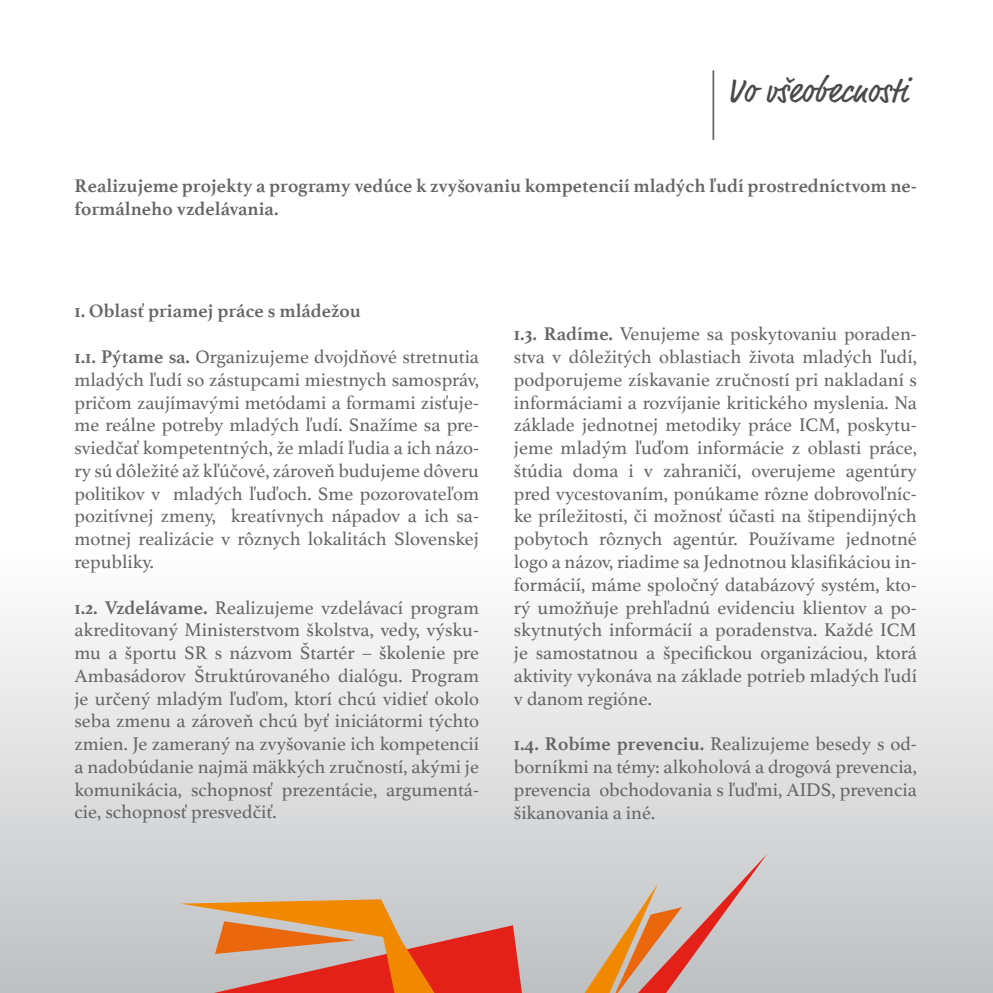
<style>
.page{position:relative;width:993px;height:993px;background:#fff}
.page>*{position:absolute;margin:0;border:0;box-sizing:border-box;transform-origin:0 0}
.t1{font:35px "Market";color:#4b4b4d}
.t2{font:19.25px/22.8px "Athelas";color:#646567;text-align:justify}
.t3{font:700 19.25px/22.8px "Athelas";color:#646567}
.s1{font-weight:700}
</style>
<div class="page">
<div style="left:0;top:546px;width:992px;height:446px;background:linear-gradient(to bottom,#fff,#bfc0c1)"></div>
<hr style="left:712px;top:70px;width:2px;height:70px;background:#646567">
<svg style="left:87px;top:820px;width:593px;height:172px;background:#cfd0d1"></svg>
<svg style="left:171px;top:899px;width:342px;height:93px;background:#d76f69"></svg>
<svg style="left:180px;top:829px;width:240px;height:163px;background:#d4ae96"></svg>
<svg style="left:513px;top:853px;width:302px;height:139px;background:#cdc8c9"></svg>
<svg style="left:550px;top:873px;width:274px;height:119px;background:#cbb8b0"></svg>
<h1 class="t1" style="left:726px;top:70px;width:182px">Vo všeobecnosti</h1>
<p class="t3" style="left:74px;top:174px;width:843px">Realizujeme projekty a programy vedúce k zvyšovaniu kompetencií mladých ľudí prostredníctvom ne&shy;formálneho vzdelávania.</p>
<p class="t3" style="left:74px;top:299px;width:288px">1. Oblasť priamej práce s mládežou</p>
<p class="t2" style="left:74px;top:344px;width:406px"><span class="s1">1.1. Pýtame sa.</span> Organizujeme dvojdňové stretnutia mladých ľudí so zástupcami miestnych samospráv, pričom zaujímavými metódami a formami zisťuje&shy;me reálne potreby mladých ľudí. Snažíme sa pre&shy;sviedčať kompetentných, že mladí ľudia a ich názo&shy;ry sú dôležité až kľúčové, zároveň budujeme dôveru politikov v mladých ľuďoch. Sme pozorovateľom pozitívnej zmeny, kreatívnych nápadov a ich sa&shy;motnej realizácie v rôznych lokalitách Slovenskej republiky.</p>
<p class="t2" style="left:74px;top:595px;width:406px"><span class="s1">1.2. Vzdelávame.</span> Realizujeme vzdelávací program akreditovaný Ministerstvom školstva, vedy, výsku&shy;mu a športu SR s názvom Štartér – školenie pre Ambasádorov Štruktúrovaného dialógu. Program je určený mladým ľuďom, ktorí chcú vidieť okolo seba zmenu a zároveň chcú byť iniciátormi týchto zmien. Je zameraný na zvyšovanie ich kompetencií a nadobúdanie najmä mäkkých zručností, akými je komunikácia, schopnosť prezentácie, argumentá&shy;cie, schopnosť presvedčiť.</p>
<p class="t2" style="left:513px;top:322px;width:404px"><span class="s1">1.3. Radíme.</span> Venujeme sa poskytovaniu poraden&shy;stva v dôležitých oblastiach života mladých ľudí, podporujeme získavanie zručností pri nakladaní s informáciami a rozvíjanie kritického myslenia. Na základe jednotnej metodiky práce ICM, poskytu&shy;jeme mladým ľuďom informácie z oblasti práce, štúdia doma i v zahraničí, overujeme agentúry pred vycestovaním, ponúkame rôzne dobrovoľníc&shy;ke príležitosti, či možnosť účasti na štipendijných pobytoch rôznych agentúr. Používame jednotné logo a názov, riadime sa Jednotnou klasifikáciou in&shy;formácií, máme spoločný databázový systém, kto&shy;rý umožňuje prehľadnú evidenciu klientov a po&shy;skytnutých informácií a poradenstva. Každé ICM je samostatnou a špecifickou organizáciou, ktorá aktivity vykonáva na základe potrieb mladých ľudí v danom regióne.</p>
<p class="t2" style="left:513px;top:731px;width:404px"><span class="s1">1.4. Robíme prevenciu.</span> Realizujeme besedy s od&shy;borníkmi na témy: alkoholová a drogová prevencia, prevencia obchodovania s ľuďmi, AIDS, prevencia šikanovania a iné.</p>
</div>
